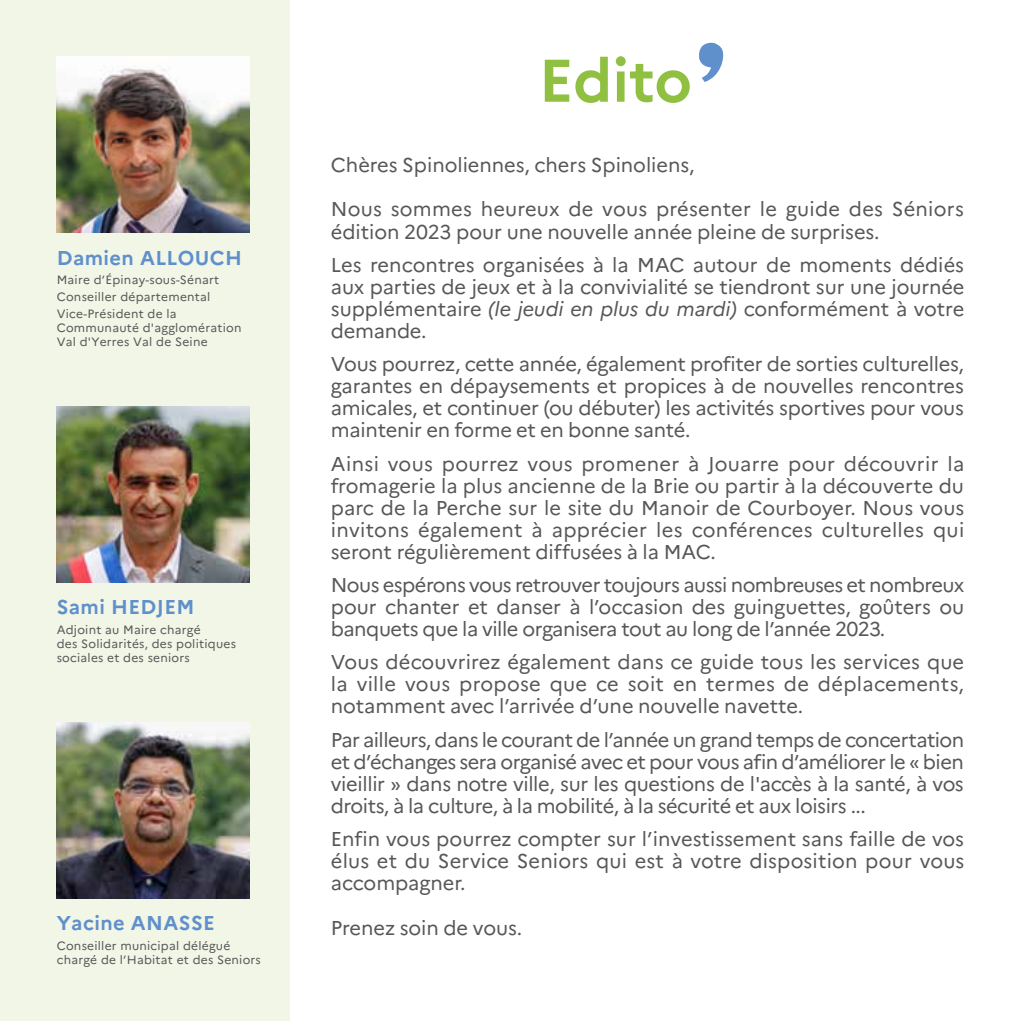
<style>
.page{position:relative;width:1021px;height:1021px;background:#fff}
.page>*{position:absolute;margin:0;border:0;box-sizing:border-box;transform-origin:0 0}
.t1{font:700 60px "Marianne";letter-spacing:-.005em;color:#90c042}
.t2{font:20px/22px "Marianne";letter-spacing:-.005em;color:#575756;text-align:justify}
.t3{font:700 20px "Marianne";letter-spacing:.02em;color:#6090cb}
.t4{font:12px/14px "Marianne";letter-spacing:.02em;color:#575756}
.s1{font-style:italic}
</style>
<div class="page">
<div style="left:0;top:0;width:289px;height:1020px;background:#f1f6e7"></div>
<svg style="left:699px;top:42px;width:24px;height:40px"></svg>
<img style="left:57px;top:57px;width:192px;height:175px">
<img style="left:57px;top:407px;width:192px;height:175px">
<img style="left:57px;top:723px;width:192px;height:175px">
<p class="t3" style="left:57px;top:245px;width:187px">Damien ALLOUCH</p>
<p class="t4" style="left:57px;top:271px;width:164px;line-height:16.8px">Maire d’Épinay-sous-Sénart<br>Conseiller départemental<br>Vice-Président de la</p>
<p class="t4" style="left:57px;top:320px;width:186px">Communauté d'agglomération<br>Val d'Yerres Val de Seine</p>
<p class="t3" style="left:57px;top:595px;width:139px">Sami HEDJEM</p>
<p class="t4" style="left:57px;top:622px;width:181px">Adjoint au Maire chargé<br>des Solidarités, des politiques sociales et des seniors</p>
<p class="t3" style="left:57px;top:911px;width:160px">Yacine ANASSE</p>
<p class="t4" style="left:57px;top:938px;width:206px">Conseiller municipal délégué chargé de l’Habitat et des Seniors</p>
<h1 class="t1" style="left:538px;top:44px;width:155px">Edito</h1>
<p class="t2" style="left:331px;top:154px;width:365px">Chères Spinoliennes, chers Spinoliens,</p>
<p class="t2" style="left:331px;top:198px;width:634px">Nous sommes heureux de vous présenter le guide des Séniors édition 2023 pour une nouvelle année pleine de surprises.</p>
<p class="t2" style="left:331px;top:254px;width:635px">Les rencontres organisées à la MAC autour de moments dédiés aux parties de jeux et à la convivialité se tiendront sur une journée supplémentaire <span class="s1">(le jeudi en plus du mardi)</span> conformément à votre demande.</p>
<p class="t2" style="left:331px;top:353px;width:634px">Vous pourrez, cette année, également profiter de sorties culturelles, garantes en dépaysements et propices à de nouvelles rencontres amicales, et continuer (ou débuter) les activités sportives pour vous maintenir en forme et en bonne santé.</p>
<p class="t2" style="left:331px;top:452px;width:635px">Ainsi vous pourrez vous promener à Jouarre pour découvrir la fromagerie la plus ancienne de la Brie ou partir à la découverte du parc de la Perche sur le site du Manoir de Courboyer. Nous vous invitons également à apprécier les conférences culturelles qui seront régulièrement diffusées à la MAC.</p>
<p class="t2" style="left:331px;top:574px;width:635px">Nous espérons vous retrouver toujours aussi nombreuses et nombreux pour chanter et danser à l’occasion des guinguettes, goûters ou banquets que la ville organisera tout au long de l’année 2023.</p>
<p class="t2" style="left:331px;top:651px;width:635px">Vous découvrirez également dans ce guide tous les services que la ville vous propose que ce soit en termes de déplacements, notamment avec l’arrivée d’une nouvelle navette.</p>
<p class="t2" style="left:331px;top:728px;width:635px">Par ailleurs, dans le courant de l’année un grand temps de concertation et d’échanges sera organisé avec et pour vous afin d’améliorer le « bien vieillir » dans notre ville, sur les questions de l'accès à la santé, à vos droits, à la culture, à la mobilité, à la sécurité et aux loisirs ...</p>
<p class="t2" style="left:331px;top:828px;width:635px">Enfin vous pourrez compter sur l’investissement sans faille de vos élus et du Service Seniors qui est à votre disposition pour vous accompagner.</p>
<p class="t2" style="left:331px;top:916px;width:193px">Prenez soin de vous.</p>
</div>
